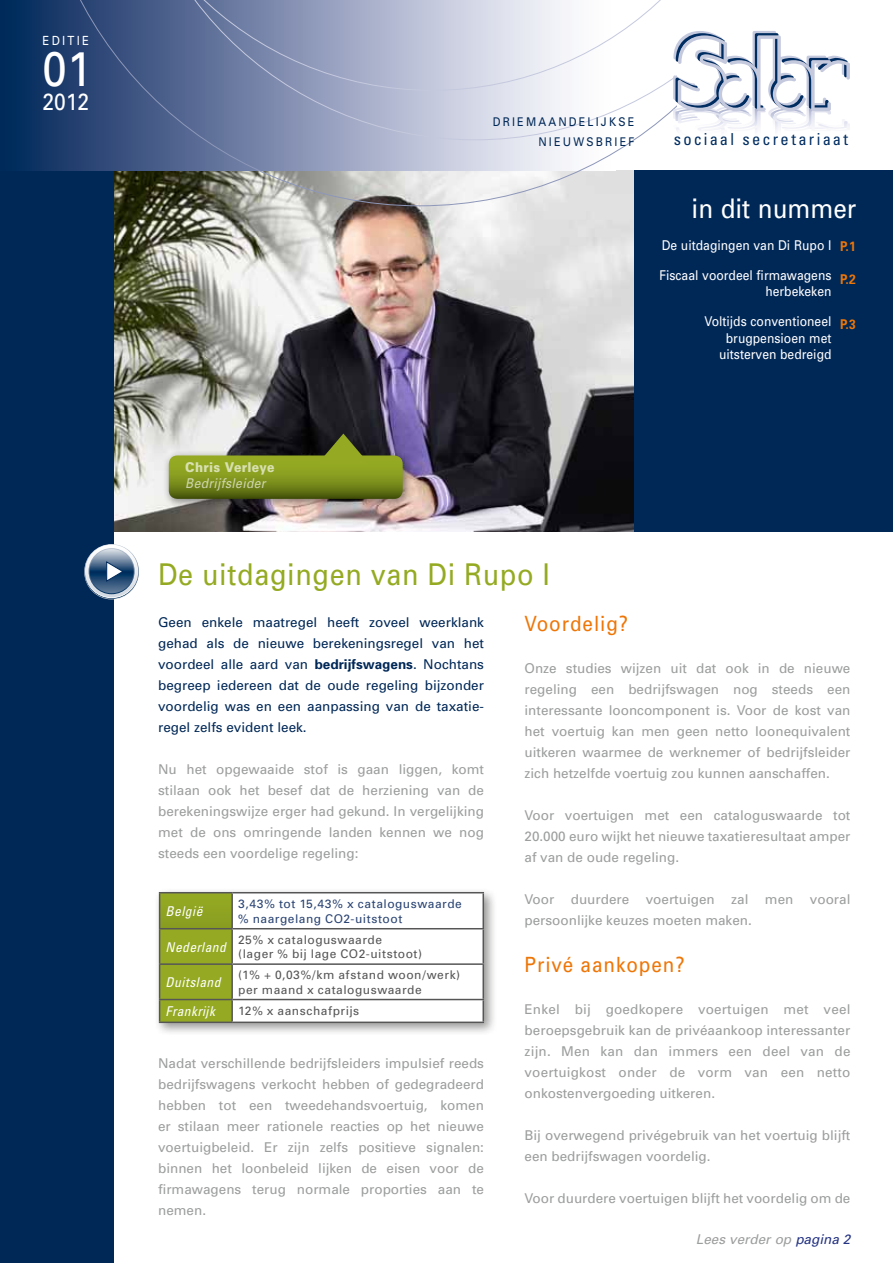
<style>
.page{position:relative;width:893px;height:1263px;background:#fff}
.page>*{position:absolute;margin:0;border:0;box-sizing:border-box;transform-origin:0 0}
.t1{font:48.6px "Univers";color:#fff;scale:.9 1}
.t2{font:30px "Univers";letter-spacing:.025em;color:#95aa22;scale:.9 1}
.t3{font:27px "Univers";color:#fff;scale:.9 1}
.t4{font:23.4px "Univers";color:#fff;scale:.9 1}
.t5{font:21px "Univers";letter-spacing:.05em;color:#ee7607;scale:.9 1}
.t6{font:condensed 16.5px "Univers";letter-spacing:.13em;color:#002d61}
.t7{font:13.5px/21px "Univers";color:#9c9d9d;text-align:justify}
.t8{font:13.5px/21px "Univers";color:#002857;text-align:justify}
.t9{font:13.5px/16.2px "Univers";color:#fff;text-align:right;scale:.9 1}
.t10{font:italic condensed 13.5px "Univers";letter-spacing:.035em;color:#fff}
.t11{font:italic 13.5px "Univers";color:#9c9d9d}
.t12{font:italic 13.5px "Univers";letter-spacing:.025em;color:#fff;scale:.9 1}
.t13{font:900 13.5px "Univers";letter-spacing:.025em;color:#fff;scale:.9 1}
.t14{font:700 13.5px "Univers";color:#ee7607;scale:.9 1}
.t15{font:12.6px "Univers";letter-spacing:.2em;color:#fff;scale:.9 1}
.t16{font:12px/14.4px "Univers";letter-spacing:.045em;color:#565656}
.t17{font:12px/15px "Univers";letter-spacing:.045em;color:#2a4473}
.t18{font:12px/19.5px "Univers";letter-spacing:.2em;color:#002857;text-align:right;scale:.9 1}
.s1{font-weight:700}
.s2{color:#253483}
</style>
<div class="page">
<img style="left:113px;top:206px;width:521px;height:325px">
<div style="left:0;top:0;width:113px;height:1263px;background:#002857"></div>
<div style="left:634px;top:170px;width:259px;height:361px;background:#002857"></div>
<div style="left:0;top:0;width:616px;height:170px;background:#012e5e"></div>
<svg style="left:37px;top:0;width:636px;height:206px;background:#99a3b9"></svg>
<svg style="left:673px;top:31px;width:177px;height:100px"></svg>
<div style="left:163px;top:428px;width:250px;height:81px;background:#1a1a18;opacity:.5"></div>
<svg style="left:169px;top:433px;width:234px;height:66px;background:#737f32"></svg>
<div style="left:154px;top:887px;width:344px;height:149px;background:#1a1a18;opacity:.45"></div>
<div style="left:160px;top:893px;width:72px;height:36px;background:#90a422"></div>
<div style="left:232px;top:893px;width:251px;height:36px;background:#fff"></div>
<div style="left:160px;top:929px;width:72px;height:35px;background:#95aa22"></div>
<div style="left:232px;top:929px;width:251px;height:35px;background:#fff"></div>
<div style="left:232px;top:964px;width:251px;height:35px;background:#fff"></div>
<div style="left:232px;top:999px;width:251px;height:23px;background:#fff"></div>
<hr style="left:159px;top:892px;width:73px;height:1px;background:#565656">
<hr style="left:159px;top:893px;width:1px;height:35px;background:#565656">
<hr style="left:232px;top:892px;width:252px;height:1px;background:#565656">
<hr style="left:231px;top:893px;width:2px;height:35px;background:#565656">
<hr style="left:482px;top:893px;width:2px;height:35px;background:#565656">
<hr style="left:159px;top:928px;width:73px;height:1px;background:#565656">
<hr style="left:159px;top:929px;width:1px;height:34px;background:#565656">
<hr style="left:232px;top:928px;width:252px;height:1px;background:#565656">
<hr style="left:231px;top:929px;width:2px;height:34px;background:#565656">
<hr style="left:482px;top:929px;width:2px;height:34px;background:#565656">
<hr style="left:159px;top:963px;width:73px;height:2px;background:#565656">
<hr style="left:232px;top:963px;width:252px;height:2px;background:#565656">
<hr style="left:231px;top:965px;width:2px;height:34px;background:#565656">
<hr style="left:482px;top:965px;width:2px;height:34px;background:#565656">
<svg style="left:159px;top:965px;width:73px;height:56px;background:#91a524"></svg>
<hr style="left:232px;top:999px;width:252px;height:1px;background:#565656">
<hr style="left:231px;top:1000px;width:2px;height:21px;background:#565656">
<hr style="left:482px;top:1000px;width:2px;height:21px;background:#565656">
<hr style="left:159px;top:1021px;width:73px;height:2px;background:#565656">
<hr style="left:232px;top:1021px;width:252px;height:2px;background:#565656">
<svg style="left:84px;top:544px;width:55px;height:55px"></svg>
<svg style="left:85px;top:545px;width:53px;height:53px"></svg>
<svg style="left:89px;top:549px;width:45px;height:44px"></svg>
<svg style="left:85px;top:561px;width:53px;height:37px"></svg>
<p class="t15" style="left:43px;top:33px;width:53px">EDITIE</p>
<h1 class="t1" style="left:43px;top:41px;width:56px">01</h1>
<h3 class="t4" style="left:43px;top:88px;width:54px">2012</h3>
<p class="t13" style="left:185px;top:458px;width:101px">Chris Verleye</p>
<p class="t12" style="left:185px;top:475px;width:91px">Bedrijfsleider</p>
<p class="t18" style="left:493px;top:112px;width:159px">DRIEMAANDELIJKSE<br>NIEUWSBRIEF</p>
<p class="t6" style="left:674px;top:129px;width:176px">sociaal secretariaat</p>
<h3 class="t3" style="left:692px;top:192px;width:185px">in dit nummer</h3>
<p class="t9" style="left:662px;top:237px;width:190px">De uitdagingen van Di Rupo I</p>
<p class="t9" style="left:659px;top:267px;width:193px">Fiscaal voordeel firmawagens herbekeken</p>
<p class="t9" style="left:704px;top:314px;width:143px">Voltijds conventioneel brugpensioen met uitsterven bedreigd</p>
<p class="t14" style="left:840px;top:238px;width:19px">P.1</p>
<p class="t14" style="left:840px;top:271px;width:19px">P.2</p>
<p class="t14" style="left:840px;top:316px;width:19px">P.3</p>
<h2 class="t2" style="left:158px;top:557px;width:437px">De uitdagingen van Di Rupo I</h2>
<p class="t8" style="left:158px;top:612px;width:327px">Geen enkele maatregel heeft zoveel weerklank gehad als de nieuwe berekeningsregel van het voordeel alle aard van <span class="s1">bedrijfswagens</span>. Nochtans begreep iedereen dat de oude regeling bijzonder voordelig was en een aanpassing van de taxatie&shy;regel zelfs evident leek.</p>
<p class="t7" style="left:158px;top:759px;width:327px">Nu het opgewaaide stof is gaan liggen, komt stilaan ook het besef dat de herziening van de berekeningswijze erger had gekund. In vergelijking met de ons omringende landen kennen we nog steeds een voordelige regeling:</p>
<h3 class="t5" style="left:524px;top:612px;width:117px">Voordelig?</h3>
<p class="t7" style="left:524px;top:658px;width:327px">Onze studies wijzen uit dat ook in de nieuwe regeling een bedrijfswagen nog steeds een interessante looncomponent is. Voor de kost van het voertuig kan men geen netto loonequivalent uitkeren waarmee de werknemer of bedrijfsleider zich hetzelfde voertuig zou kunnen aanschaffen.</p>
<p class="t7" style="left:524px;top:805px;width:327px">Voor voertuigen met een cataloguswaarde tot 20.000 euro wijkt het nieuwe taxatieresultaat amper af van de oude regeling.</p>
<p class="t7" style="left:524px;top:889px;width:327px">Voor duurdere voertuigen zal men vooral persoonlijke keuzes moeten maken.</p>
<h3 class="t5" style="left:524px;top:952px;width:180px">Privé aankopen?</h3>
<p class="t7" style="left:524px;top:998px;width:327px">Enkel bij goedkopere voertuigen met veel beroepsgebruik kan de privéaankoop interessanter zijn. Men kan dan immers een deel van de voertuigkost onder de vorm van een netto onkostenvergoeding uitkeren.</p>
<p class="t7" style="left:524px;top:1124px;width:327px">Bij overwegend privégebruik van het voertuig blijft een bedrijfswagen voordelig.</p>
<p class="t7" style="left:524px;top:1187px;width:327px">Voor duurdere voertuigen blijft het voordelig om de</p>
<p class="t11" style="left:696px;top:1231px;width:156px">Lees verder op <span class="s2">pagina 2</span></p>
<p class="t10" style="left:166px;top:903px;width:38px">België</p>
<p class="t17" style="left:238px;top:896px;width:225px">3,43% tot 15,43% x cataloguswaarde % naargelang CO2-uitstoot</p>
<p class="t10" style="left:166px;top:938px;width:62px">Nederland</p>
<p class="t16" style="left:238px;top:932px;width:186px">25% x cataloguswaarde<br>(lager % bij lage CO2-uitstoot)</p>
<p class="t10" style="left:166px;top:974px;width:56px">Duitsland</p>
<p class="t16" style="left:238px;top:968px;width:224px">(1% + 0,03%/km afstand woon/werk) per maand x cataloguswaarde</p>
<p class="t10" style="left:166px;top:1003px;width:51px">Frankrijk</p>
<p class="t16" style="left:238px;top:1004px;width:123px">12% x aanschafprijs</p>
<p class="t7" style="left:158px;top:1053px;width:327px">Nadat verschillende bedrijfsleiders impulsief reeds bedrijfswagens verkocht hebben of gedegradeerd hebben tot een tweedehandsvoertuig, komen er stilaan meer rationele reacties op het nieuwe voertuigbeleid. Er zijn zelfs positieve signalen: binnen het loonbeleid lijken de eisen voor de firmawagens terug normale proporties aan te nemen.</p>
</div>
